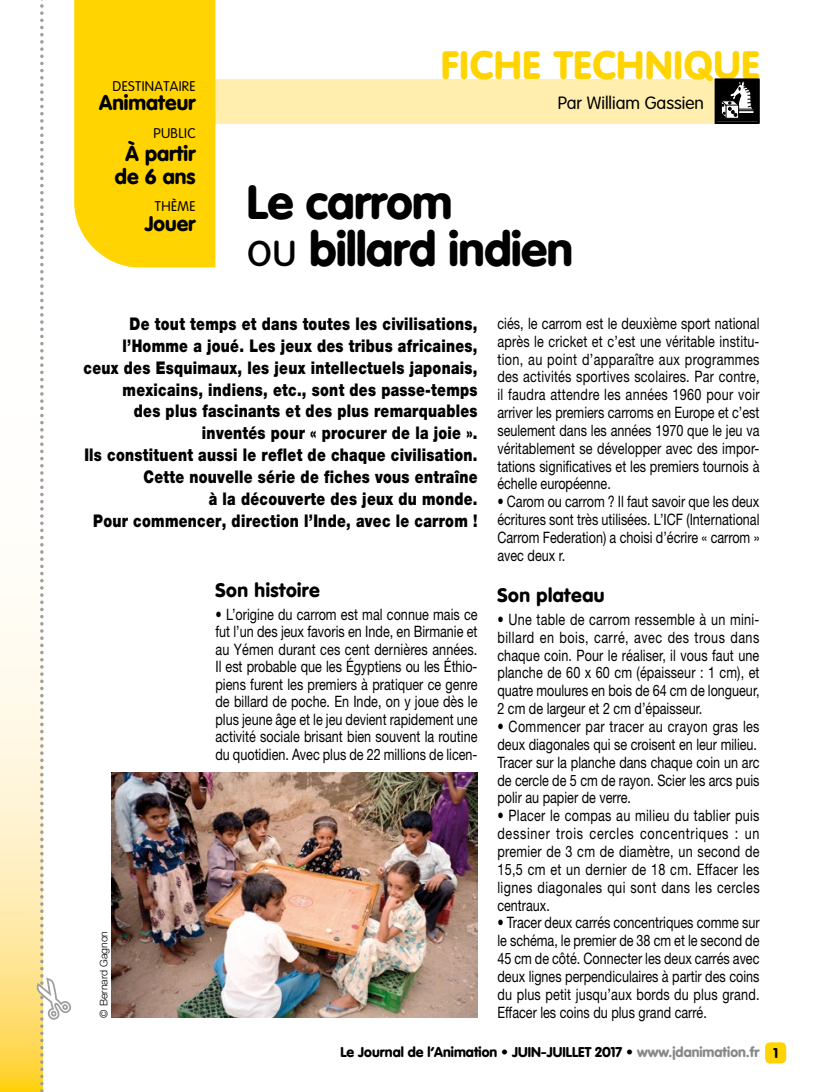
<style>
.page{position:relative;width:834px;height:1092px;background:#fff}
.page>*{position:absolute;margin:0;border:0;box-sizing:border-box;transform-origin:0 0}
.t1{font:900 47.25px/47.2px "VAG Rounded";letter-spacing:-.01em;color:#000}
.t2{font:900 39.02px "VAG Rounded";letter-spacing:.025em;color:#ffd400}
.t3{font:900 21px/22.8px "VAG Rounded";color:#000;text-align:center}
.t4{font:900 20.82px "VAG Rounded";color:#000}
.t5{font:900 19.25px "VAG Rounded";letter-spacing:.025em;color:#000}
.t6{font:900 17.5px/21.9px "Helvetica Neue";letter-spacing:.02em;color:#000;text-align:right;scale:.8 1}
.t7{font:300 17.5px "VAG Rounded";color:#000}
.t8{font:15.75px/17.8px "Helvetica Neue";color:#000;text-align:justify;scale:.8 1}
.t9{font:900 14px "VAG Rounded";color:#000}
.t10{font:300 13.83px "VAG Rounded";letter-spacing:.025em;color:#000}
.t11{font:300 10.5px "Helvetica Neue";color:#000}
.s1{font-weight:300}
.s2{color:#87888a}
</style>
<div class="page">
<div style="left:76px;top:79px;width:683px;height:45px;background:#ffeeae"></div>
<div style="left:74px;top:0;width:141px;height:267px;background:#ffd400"></div>
<div style="left:714px;top:79px;width:45px;height:45px;border:2px solid #000"></div>
<svg style="left:0;top:609px;width:34px;height:482px"></svg>
<div style="left:765px;top:1042px;width:21px;height:21px;background:#ffd400;border-radius:5px"></div>
<div style="left:716px;top:79px;width:42px;height:42px;background:#000"></div>
<svg style="left:721px;top:81px;width:33px;height:38px"></svg>
<div style="left:714px;top:78px;width:45px;height:45px;border:2px solid #000"></div>
<img style="left:111px;top:772px;width:366px;height:245px">
<svg style="left:34px;top:0;width:37px;height:1092px"></svg>
<p class="t10" style="left:113px;top:79px;width:84px">Destinataire</p>
<h3 class="t4" style="left:99px;top:90px;width:98px">Animateur</h3>
<p class="t10" style="left:153px;top:125px;width:44px">Public</p>
<h3 class="t3" style="left:115px;top:143px;width:82px">À partir de 6 ans</h3>
<p class="t10" style="left:155px;top:199px;width:42px">Thème</p>
<h3 class="t4" style="left:145px;top:210px;width:52px">Jouer</h3>
<h2 class="t2" style="left:441px;top:41px;width:320px">Fiche technique</h2>
<p class="t7" style="left:557px;top:93px;width:148px">Par William Gassien</p>
<h1 class="t1" style="left:247px;top:180px;width:327px">Le carrom<br><span class="s1">ou</span> billard indien</h1>
<p class="t6" style="left:84px;top:312px;width:494px">De tout temps et dans toutes les civilisations, l’Homme a joué. Les jeux des tribus africaines, ceux des Esquimaux, les jeux intellectuels japonais, mexicains, indiens, etc., sont des passe-temps<br>des plus fascinants et des plus remarquables inventés pour « procurer de la joie ».<br>Ils constituent aussi le reflet de chaque civilisation.<br>Cette nouvelle série de fiches vous entraîne<br>à la découverte des jeux du monde.<br>Pour commencer, direction l’Inde, avec le carrom !</p>
<p class="t11" style="left:97px;top:1017px;width:88px;rotate:-90deg">© Bernard Gagnon</p>
<p class="t5" style="left:215px;top:578px;width:106px">Son histoire</p>
<p class="t8" style="left:215px;top:605px;width:329px">• L’origine du carrom est mal connue mais ce fut l’un des jeux favoris en Inde, en Birmanie et au Yémen durant ces cent dernières années.<br>Il est probable que les Égyptiens ou les Éthio&shy;piens furent les premiers à pratiquer ce genre de billard de poche. En Inde, on y joue dès le plus jeune âge et le jeu devient rapidement une activité sociale brisant bien souvent la routine du quotidien. Avec plus de 22 millions de licen-</p>
<p class="t8" style="left:497px;top:314px;width:329px">ciés, le carrom est le deuxième sport national après le cricket et c’est une véritable institu&shy;tion, au point d’apparaître aux programmes des activités sportives scolaires. Par contre, il faudra attendre les années 1960 pour voir arriver les premiers carroms en Europe et c’est seulement dans les années 1970 que le jeu va véritablement se développer avec des impor&shy;tations significatives et les premiers tournois à échelle européenne.</p>
<p class="t8" style="left:497px;top:492px;width:329px">• Carom ou carrom ? Il faut savoir que les deux écritures sont très utilisées. L’ICF (International Carrom Federation) a choisi d’écrire « carrom » avec deux r.</p>
<p class="t5" style="left:497px;top:583px;width:109px">Son plateau</p>
<p class="t8" style="left:497px;top:610px;width:329px">• Une table de carrom ressemble à un mini&shy;billard en bois, carré, avec des trous dans chaque coin. Pour le réaliser, il vous faut une planche de 60 x 60 cm (épaisseur : 1 cm), et quatre moulures en bois de 64 cm de longueur, 2 cm de largeur et 2 cm d’épaisseur.</p>
<p class="t8" style="left:497px;top:717px;width:329px;text-align:left">• Commencer par tracer au crayon gras les deux diagonales qui se croisent en leur milieu.<br>Tracer sur la planche dans chaque coin un arc de cercle de 5 cm de rayon. Scier les arcs puis polir au papier de verre.</p>
<p class="t8" style="left:497px;top:806px;width:329px">• Placer le compas au milieu du tablier puis dessiner trois cercles concentriques : un premier de 3 cm de diamètre, un second de 15,5 cm et un dernier de 18 cm. Effacer les lignes diagonales qui sont dans les cercles centraux.</p>
<p class="t8" style="left:497px;top:913px;width:329px">• Tracer deux carrés concentriques comme sur le schéma, le premier de 38 cm et le second de 45 cm de côté. Connecter les deux carrés avec deux lignes perpendiculaires à partir des coins du plus petit jusqu’aux bords du plus grand.</p>
<p class="t8" style="left:497px;top:1002px;width:263px">Effacer les coins du plus grand carré.</p>
<p class="t9" style="left:340px;top:1043px;width:439px">Le Journal de l’Animation • JUIN-JUI LLET 2017 • <span class="s2">www.jdanimation.fr</span> 1</p>
</div>
